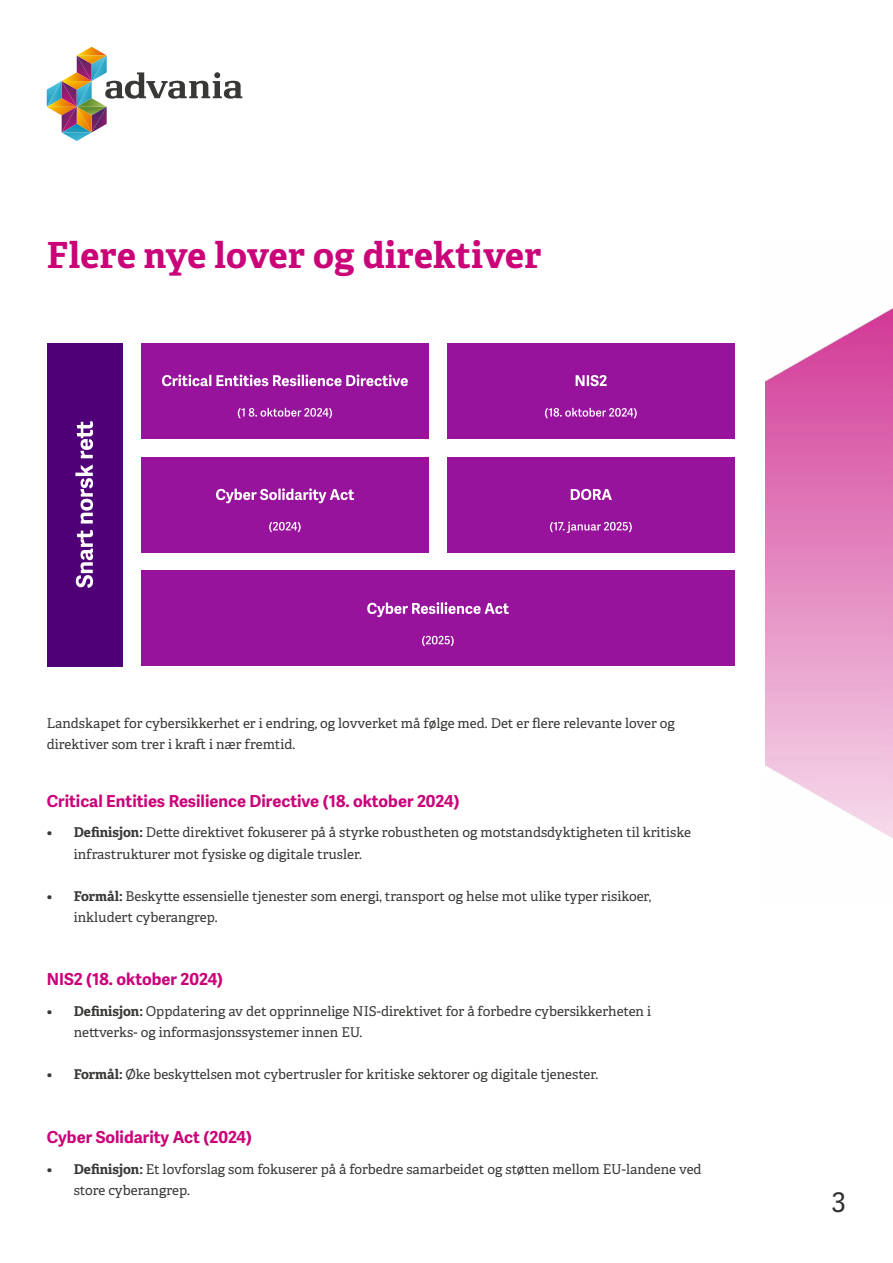
<style>
.page{position:relative;width:893px;height:1263px;background:#fff}
.page>*{position:absolute;margin:0;border:0;box-sizing:border-box;transform-origin:0 0}
.t1{font:700 36px "Adelle";letter-spacing:.01em;color:#ca0379}
.t2{font:27px "Adelle Sans";color:#30302f}
.t3{font:700 16.5px "Adelle Sans";color:#ca0379}
.t4{font:13.5px/21px "Adelle";color:#383836}
.s1{font-weight:700}
</style>
<div class="page">
<svg style="left:47px;top:47px;width:195px;height:94px"></svg>
<img style="left:766px;top:308px;width:127px;height:531px">
<div style="left:47px;top:343px;width:76px;height:323px;background:#4f0077"></div>
<svg style="left:75px;top:421px;width:18px;height:167px"></svg>
<div style="left:141px;top:343px;width:288px;height:95px;background:#98139c"></div>
<svg style="left:162px;top:374px;width:246px;height:12px"></svg>
<svg style="left:238px;top:408px;width:94px;height:10px"></svg>
<div style="left:447px;top:343px;width:288px;height:95px;background:#98139c"></div>
<svg style="left:576px;top:375px;width:31px;height:11px"></svg>
<svg style="left:545px;top:408px;width:92px;height:10px"></svg>
<div style="left:141px;top:457px;width:288px;height:95px;background:#98139c"></div>
<svg style="left:216px;top:488px;width:138px;height:15px"></svg>
<svg style="left:269px;top:522px;width:32px;height:10px"></svg>
<div style="left:447px;top:457px;width:288px;height:95px;background:#98139c"></div>
<svg style="left:571px;top:489px;width:41px;height:11px"></svg>
<svg style="left:550px;top:522px;width:82px;height:11px"></svg>
<div style="left:141px;top:571px;width:594px;height:95px;background:#98139c"></div>
<svg style="left:367px;top:602px;width:142px;height:15px"></svg>
<svg style="left:422px;top:636px;width:32px;height:10px"></svg>
<h1 class="t1" style="left:47px;top:232px;width:496px">Flere nye lover og direktiver</h1>
<p class="t4" style="left:47px;top:713px;width:630px">Landskapet for cybersikkerhet er i endring, og lovverket må følge med. Det er flere relevante lover og direktiver som trer i kraft i nær fremtid.</p>
<p class="t3" style="left:47px;top:791px;width:414px">Critical Entities Resilience Directive (18. oktober 2024)</p>
<p class="t4" style="left:74px;top:822px;width:619px;text-indent:-27px"><span class="s1">• Definisjon:</span> Dette direktivet fokuserer på å styrke robustheten og motstandsdyktigheten til kritiske infrastrukturer mot fysiske og digitale trusler.</p>
<p class="t4" style="left:74px;top:885px;width:579px;text-indent:-27px"><span class="s1">• Formål:</span> Beskytte essensielle tjenester som energi, transport og helse mot ulike typer risikoer, inkludert cyberangrep.</p>
<p class="t3" style="left:47px;top:969px;width:178px">NIS2 (18. oktober 2024)</p>
<p class="t4" style="left:74px;top:1001px;width:579px;text-indent:-27px"><span class="s1">• Definisjon:</span> Oppdatering av det opprinnelige NIS-direktivet for å forbedre cybersikkerheten i nettverks- og informasjonssystemer innen EU.</p>
<p class="t4" style="left:47px;top:1064px;width:553px"><span class="s1">• Formål:</span> Øke beskyttelsen mot cybertrusler for kritiske sektorer og digitale tjenester.</p>
<p class="t3" style="left:47px;top:1127px;width:207px">Cyber Solidarity Act (2024)</p>
<p class="t4" style="left:74px;top:1159px;width:629px;text-indent:-27px"><span class="s1">• Definisjon:</span> Et lovforslag som fokuserer på å forbedre samarbeidet og støtten mellom EU-landene ved store cyberangrep.</p>
<h2 class="t2" style="left:832px;top:1187px;width:16px">3</h2>
</div>
